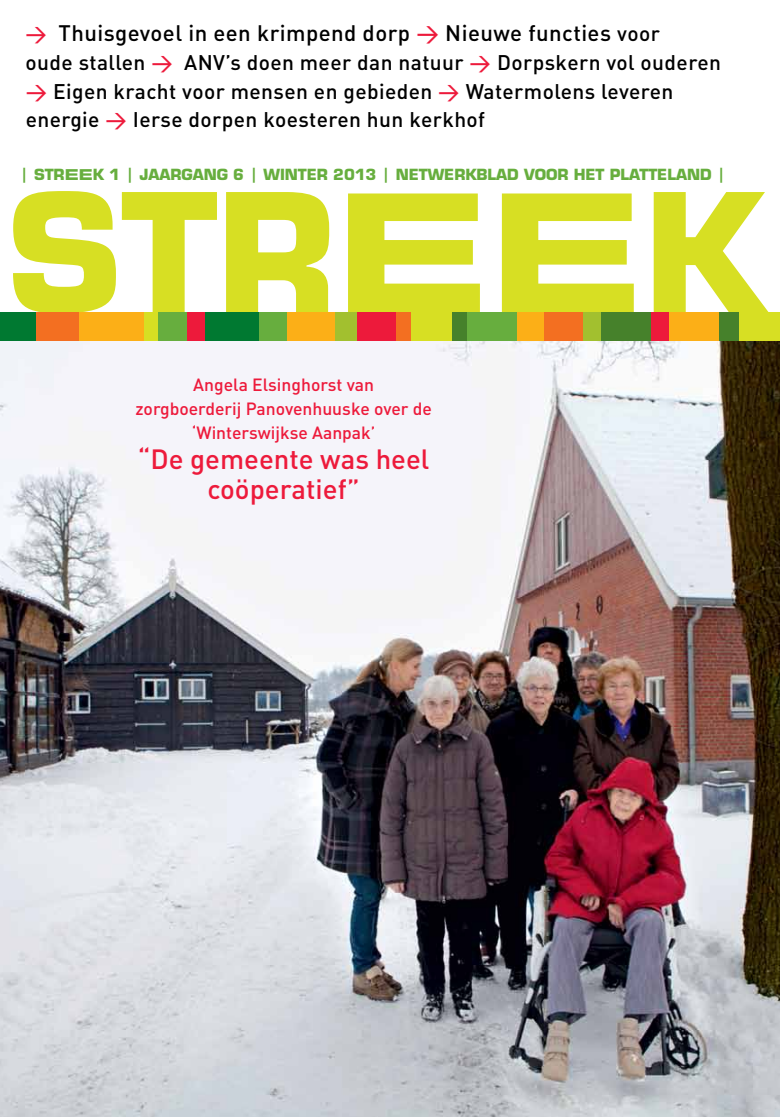
<style>
.page{position:relative;width:780px;height:1117px;background:#fff}
.page>*{position:absolute;margin:0;border:0;box-sizing:border-box;transform-origin:0 0}
.t1{font:700 160px "Eurostile";color:#d7df23}
.t2{font:500 27.5px/30px "DIN";color:#ed1a3b;text-align:center}
.t3{font:22.12px "DIN Medium Alternate";letter-spacing:.02em;color:#000}
.t4{font:21px/28.6px "DIN Medium Alternate";letter-spacing:.02em;color:#000}
.t5{font:500 17.5px/23.8px "DIN";color:#ed1a3b;text-align:center}
.t6{font:700 15px "Eurostile";letter-spacing:-.005em;color:#67ae3e}
.s1{font-size:21px;color:#ed1a3b}
.s2{color:#ed1a3b}
.s3{font-size:21px}
.s4{font-family:"Eurostile Bold Extended Two";font-weight:400}
.s5{font-family:"Eurostile Bold Extended Two";font-weight:400;font-size:163.75px}
</style>
<div class="page">
<img style="left:0;top:340px;width:780px;height:776px">
<div style="left:0;top:312px;width:36px;height:28px;background:#007931"></div>
<div style="left:36px;top:312px;width:43px;height:28px;background:#f36f21"></div>
<div style="left:79px;top:312px;width:65px;height:28px;background:#fcaf17"></div>
<div style="left:144px;top:312px;width:15px;height:28px;background:#d7df23"></div>
<div style="left:158px;top:312px;width:29px;height:28px;background:#67ae3e"></div>
<div style="left:187px;top:312px;width:18px;height:28px;background:#ed1a3b"></div>
<div style="left:205px;top:312px;width:53px;height:28px;background:#007931"></div>
<div style="left:258px;top:312px;width:29px;height:28px;background:#67ae3e"></div>
<div style="left:287px;top:312px;width:49px;height:28px;background:#fcaf17"></div>
<div style="left:336px;top:312px;width:21px;height:28px;background:#a2c02f"></div>
<div style="left:356px;top:312px;width:40px;height:28px;background:#ed1a3b"></div>
<div style="left:396px;top:312px;width:16px;height:28px;background:#f36f21"></div>
<div style="left:411px;top:312px;width:40px;height:28px;background:#d7df23"></div>
<div style="left:451px;top:312px;width:16px;height:28px;background:#46812b"></div>
<div style="left:467px;top:312px;width:50px;height:28px;background:#67ae3e"></div>
<div style="left:517px;top:312px;width:27px;height:28px;background:#fcaf17"></div>
<div style="left:544px;top:312px;width:40px;height:28px;background:#f36f21"></div>
<div style="left:584px;top:312px;width:18px;height:28px;background:#a2c02f"></div>
<div style="left:601px;top:312px;width:51px;height:28px;background:#46812b"></div>
<div style="left:651px;top:312px;width:18px;height:28px;background:#ed1a3b"></div>
<div style="left:669px;top:312px;width:50px;height:28px;background:#fcaf17"></div>
<div style="left:719px;top:312px;width:20px;height:28px;background:#46812b"></div>
<div style="left:739px;top:312px;width:41px;height:28px;background:#d7df23"></div>
<p class="t3" style="left:26px;top:18px;width:635px"><span class="s1">&gt;</span> Thuisgevoel in een krimpend dorp <span class="s2">&gt;</span> Nieuwe functies <span class="s3">voor</span></p>
<p class="t4" style="left:26px;top:47px;width:696px">oude stallen <span class="s2">&gt;</span> ANV’s doen meer dan natuur <span class="s2">&gt;</span> Dorpskern vol ouderen <span class="s2">&gt;</span> Eigen kracht voor mensen en gebieden <span class="s2">&gt;</span> Watermolens leveren energie <span class="s2">&gt;</span> Ierse dorpen koesteren hun kerkhof</p>
<p class="t6" style="left:20px;top:165px;width:707px">| STR<span class="s4">EE</span>K 1 | JAARGANG 6 | WINTER 2013 | NETWE RKBLAD VOOR HET PLATTELAN D |</p>
<h1 class="t1" style="left:7px;top:154px;width:758px">STR<span class="s5">EE</span>K</h1>
<p class="t5" style="left:135px;top:372px;width:298px">Angela Elsinghorst van<br>zorgboerderij Panovenhuuske over de ‘Winterswijkse Aanpak’</p>
<h2 class="t2" style="left:138px;top:442px;width:293px">“De gemeente was heel coöperatief”</h2>
</div>
